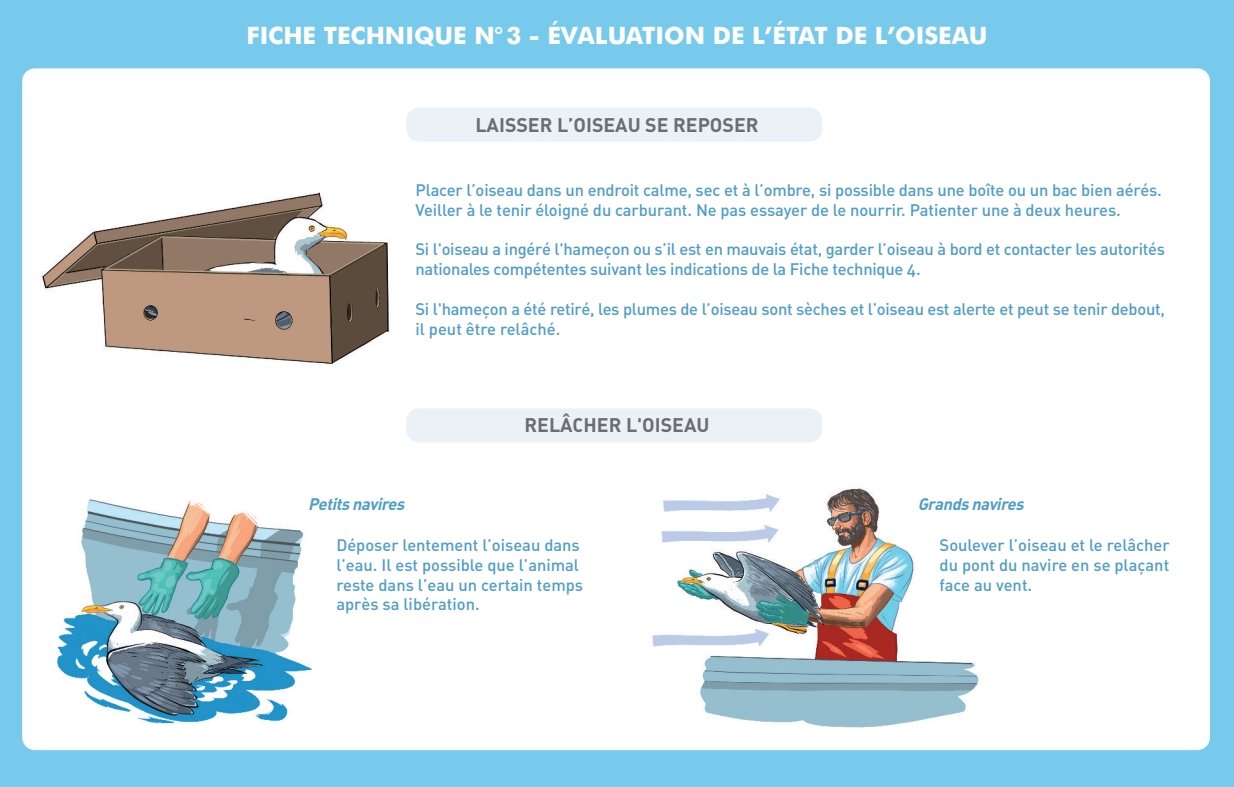
<style>
.page{position:relative;width:1234px;height:787px;background:#fff}
.page>*{position:absolute;margin:0;border:0;box-sizing:border-box;transform-origin:0 0}
.t1{font:700 24px "Futura BT";color:#fff}
.t2{font:19.5px "DIN Bold Alternate";color:#6c6d70}
.t3{font:16.5px/19.8px "DIN Medium Alternate";letter-spacing:-.01em;color:#4e9dca}
.t4{font:italic 16.5px "DIN Bold Alternate";color:#4e9dca}
</style>
<div class="page">
<div style="left:0;top:0;width:1233px;height:787px;background:#77caec"></div>
<div style="left:22px;top:68px;width:1187px;height:682px;background:#fff;border-radius:13px"></div>
<img style="left:57px;top:499px;width:255px;height:225px">
<img style="left:652px;top:488px;width:327px;height:240px">
<img style="left:40px;top:191px;width:350px;height:174px">
<div style="left:406px;top:108px;width:416px;height:34px;background:#eaf2f8;border-radius:13px"></div>
<div style="left:406px;top:408px;width:416px;height:34px;background:#eaf2f8;border-radius:13px"></div>
<h1 class="t1" style="left:246px;top:26px;width:742px">FICHE TECHNIQUE N°3 - ÉVALUATION DE L’ÉTAT DE L’OISEAU</h1>
<p class="t2" style="left:475px;top:113px;width:284px">LAISSER L’OISEAU SE REPOSER</p>
<p class="t3" style="left:415px;top:180px;width:747px">Placer l’oiseau dans un endroit calme, sec et à l’ombre, si possible dans une boîte ou un bac bien aérés.<br>Veiller à le tenir éloigné du carburant. Ne pas essayer de le nourrir. Patienter une à deux heures.</p>
<p class="t3" style="left:415px;top:240px;width:751px">Si l'oiseau a ingéré l'hameçon ou s’il est en mauvais état, garder l’oiseau à bord et contacter les autorités nationales compétentes suivant les indications de la Fiche technique 4.</p>
<p class="t3" style="left:415px;top:299px;width:750px">Si l'hameçon a été retiré, les plumes de l’oiseau sont sèches et l’oiseau est alerte et peut se tenir debout, il peut être relâché.</p>
<p class="t2" style="left:524px;top:414px;width:186px">RELÂCHER L'OISEAU</p>
<p class="t4" style="left:308px;top:494px;width:101px">Petits navires</p>
<p class="t4" style="left:917px;top:494px;width:111px">Grands navires</p>
<p class="t3" style="left:336px;top:535px;width:248px">Déposer lentement l’oiseau dans l’eau. Il est possible que l’animal reste dans l’eau un certain temps après sa libération.</p>
<p class="t3" style="left:939px;top:535px;width:231px;text-align:justify">Soulever l’oiseau et le relâcher du pont du navire en se plaçant face au vent.</p>
</div>
